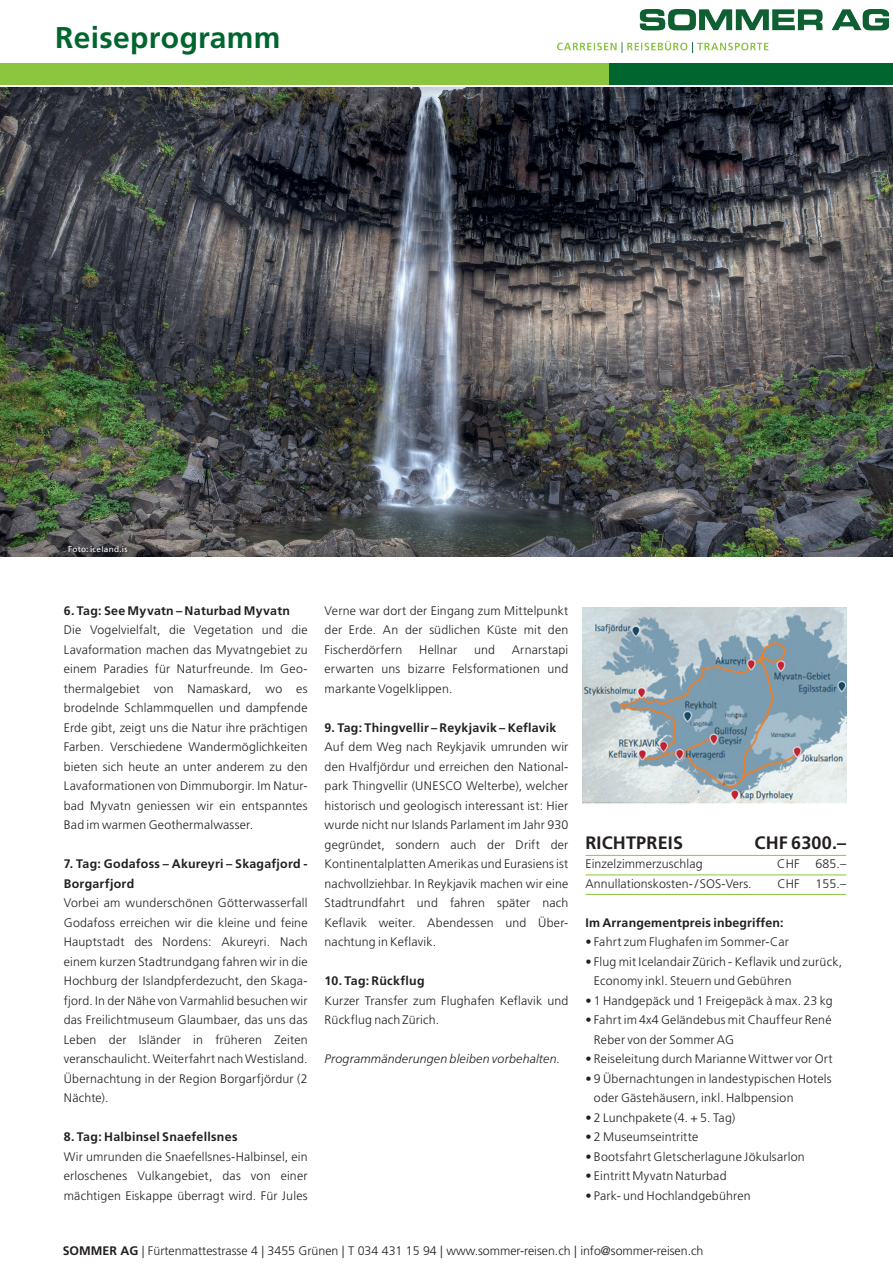
<style>
.page{position:relative;width:893px;height:1263px;background:#fff}
.page>*{position:absolute;margin:0;border:0;box-sizing:border-box;transform-origin:0 0}
.t1{font:700 30px "Frutiger LT Pro";letter-spacing:.01em;color:#00652e}
.t2{font:700 18px "Frutiger LT Pro";letter-spacing:.01em;color:#231f20}
.t3{font:300 12.3px/19.5px "Frutiger LT Pro";letter-spacing:.015em;color:#231f20;text-align:justify}
.t4{font:700 12.3px/19.5px "Frutiger LT Pro";letter-spacing:.02em;color:#231f20}
.t5{font:italic 300 12.3px "Frutiger LT Pro";letter-spacing:.015em;color:#231f20}
.t6{font:8.25px "Frutiger LT Pro";letter-spacing:.03em;color:#fff}
.s1{font-weight:700}
</style>
<div class="page">
<img style="left:0;top:87px;width:893px;height:469px">
<div style="left:0;top:64px;width:609px;height:21px;background:#8bc63e"></div>
<div style="left:609px;top:64px;width:284px;height:21px;background:#00652e"></div>
<img style="left:558px;top:10px;width:331px;height:42px">
<div style="left:69px;top:546px;width:60px;height:7px;background:#231f20;opacity:.75"></div>
<hr style="left:585px;top:855px;width:261px;height:1px;background:#8bc63e">
<hr style="left:585px;top:875px;width:261px;height:1px;background:#8bc63e">
<hr style="left:585px;top:894px;width:261px;height:1px;background:#8bc63e">
<img style="left:583px;top:607px;width:263px;height:197px">
<h1 class="t1" style="left:55px;top:20px;width:227px">Reiseprogramm</h1>
<p class="t6" style="left:68px;top:544px;width:61px">Foto: iceland.is</p>
<p class="t4" style="left:64px;top:601px;width:228px">6. Tag: See Myvatn – Naturbad Myvatn</p>
<p class="t3" style="left:64px;top:620px;width:245px">Die Vogelvielfalt, die Vegetation und die Lavaformation machen das Myvatngebiet zu einem Paradies für Naturfreunde. Im Geo&shy;thermalgebiet von Namaskard, wo es brodelnde Schlammquellen und dampfende Erde gibt, zeigt uns die Natur ihre prächtigen Farben. Verschiedene Wandermöglichkeiten bieten sich heute an unter anderem zu den Lavaformationen von Dimmuborgir. Im Natur&shy;bad Myvatn geniessen wir ein entspanntes Bad im warmen Geothermalwasser.</p>
<p class="t4" style="left:64px;top:854px;width:245px">7. Tag: Godafoss – Akureyri – Skagafjord -<br>Borgarfjord</p>
<p class="t3" style="left:64px;top:893px;width:245px">Vorbei am wunderschönen Götterwasserfall Godafoss erreichen wir die kleine und feine Hauptstadt des Nordens: Akureyri. Nach einem kurzen Stadtrundgang fahren wir in die Hochburg der Islandpferdezucht, den Skaga&shy;fjord. In der Nähe von Varmahlid besuchen wir das Freilichtmuseum Glaumbaer, das uns das Leben der Isländer in früheren Zeiten veranschaulicht. Weiterfahrt nach Westisland.<br>Übernachtung in der Region Borgarfjördur (2<br>Nächte).</p>
<p class="t4" style="left:64px;top:1127px;width:175px">8. Tag: Halbinsel Snaefellsnes</p>
<p class="t3" style="left:64px;top:1147px;width:245px">Wir umrunden die Snaefellsnes-Halbinsel, ein erloschenes Vulkangebiet, das von einer mächtigen Eiskappe überragt wird. Für Jules</p>
<p class="t3" style="left:325px;top:601px;width:245px">Verne war dort der Eingang zum Mittelpunkt der Erde. An der südlichen Küste mit den Fischerdörfern</p>
<p class="t3" style="left:419px;top:640px;width:40px">Hellnar</p>
<p class="t3" style="left:474px;top:640px;width:22px">und</p>
<p class="t3" style="left:325px;top:640px;width:245px;text-indent:187px">Arnarstapi erwarten uns bizarre Felsformationen und markante Vogelklippen.</p>
<p class="t4" style="left:325px;top:718px;width:233px">9. Tag: Thingvellir – Reykjavik – Keflavik</p>
<p class="t3" style="left:325px;top:737px;width:245px">Auf dem Weg nach Reykjavik umrunden wir den Hvalfjördur und erreichen den National&shy;park Thingvellir (UNESCO Welterbe), welcher historisch und geologisch interessant ist: Hier wurde nicht nur Islands Parlament im Jahr 930 gegründet, sondern auch der Drift der Kontinentalplatten Amerikas und Eurasiens ist nachvollziehbar. In Reykjavik machen wir eine Stadtrundfahrt und fahren später nach Keflavik weiter. Abendessen und Über&shy;nachtung in Keflavik.</p>
<p class="t4" style="left:325px;top:971px;width:101px">10. Tag: Rückflug</p>
<p class="t3" style="left:325px;top:991px;width:245px">Kurzer Transfer zum Flughafen Keflavik und<br>Rückflug nach Zürich.</p>
<p class="t5" style="left:325px;top:1052px;width:237px">Programmänderungen bleiben vorbehalten.</p>
<h2 class="t2" style="left:585px;top:832px;width:99px">RICHTPREIS</h2>
<h2 class="t2" style="left:754px;top:832px;width:93px">CHF 6300.–</h2>
<p class="t3" style="left:585px;top:854px;width:119px">Einzelzimmerzuschlag</p>
<p class="t3" style="left:777px;top:854px;width:24px">CHF</p>
<p class="t3" style="left:815px;top:854px;width:32px">685.–</p>
<p class="t3" style="left:585px;top:874px;width:168px">Annullationskosten-/ SOS-Vers.</p>
<p class="t3" style="left:777px;top:874px;width:24px">CHF</p>
<p class="t3" style="left:815px;top:874px;width:32px">155.–</p>
<p class="t4" style="left:585px;top:913px;width:200px">Im Arrangementpreis inbegriffen:</p>
<p class="t3" style="left:585px;top:932px;width:205px">• Fahrt zum Flughafen im Sommer-Car</p>
<p class="t3" style="left:594px;top:952px;width:250px;text-indent:-9px">• Flug mit Icelandair Zürich - Keflavik und zurück,<br>Economy inkl. Steuern und Gebühren</p>
<p class="t3" style="left:585px;top:991px;width:249px">• 1 Handgepäck und 1 Freigepäck à max. 23 kg</p>
<p class="t3" style="left:594px;top:1010px;width:239px;text-indent:-9px">• Fahrt im 4x4 Geländebus mit Chauffeur René<br>Reber von der Sommer AG</p>
<p class="t3" style="left:585px;top:1049px;width:249px">• Reiseleitung durch Marianne Wittwer vor Ort</p>
<p class="t3" style="left:594px;top:1069px;width:239px;text-indent:-9px">• 9 Übernachtungen in landestypischen Hotels oder Gästehäusern, inkl. Halbpension</p>
<p class="t3" style="left:585px;top:1108px;width:151px">• 2 Lunchpakete (4. + 5. Tag)</p>
<p class="t3" style="left:585px;top:1127px;width:114px">• 2 Museumseintritte</p>
<p class="t3" style="left:585px;top:1147px;width:221px">• Bootsfahrt Gletscherlagune Jökulsarlon</p>
<p class="t3" style="left:585px;top:1166px;width:143px">• Eintritt Myvatn Naturbad</p>
<p class="t3" style="left:585px;top:1186px;width:167px">• Park- und Hochlandgebühren</p>
<p class="t3" style="left:63px;top:1240px;width:642px"><span class="s1">SOMMER AG</span> | Fürtenmattestrasse 4 | 3455 Grünen | T 034 431 15 94 | www.sommer-reisen.ch | info@sommer-reisen.ch</p>
</div>
